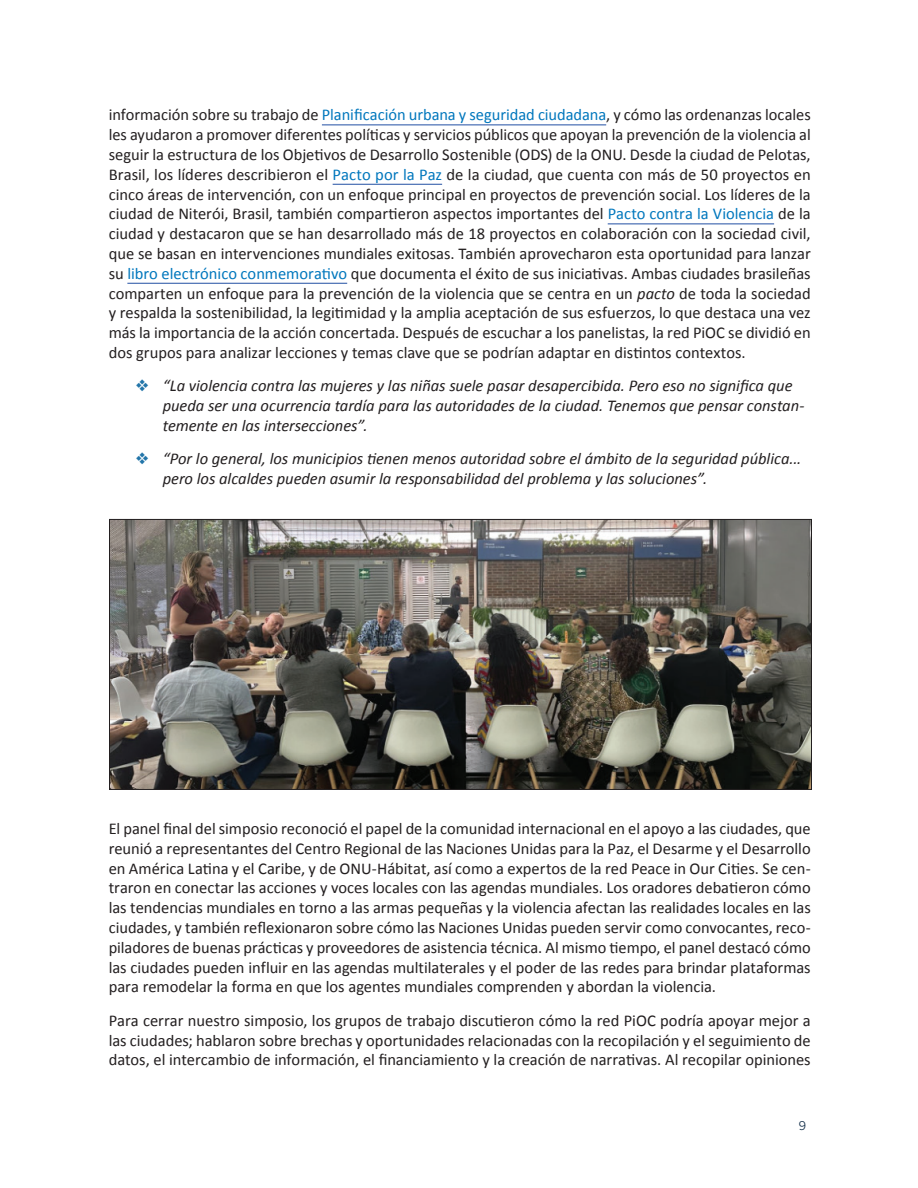
<style>
.page{position:relative;width:918px;height:1188px;background:#fff}
.page>*{position:absolute;margin:0;border:0;box-sizing:border-box;transform-origin:0 0}
.t1{font:16.5px/19.8px "Calibri";color:#231f20;text-align:justify}
.t2{font:italic 16.5px/19.8px "Calibri";letter-spacing:-.005em;color:#231f20}
.t3{font:12px "Benton Sans";color:#0e2a45}
.s1{color:#0077bd}
.s2{font-style:italic}
.s3{color:#2275a9}
</style>
<div class="page">
<hr style="left:322px;top:124px;width:284px;height:1px;background:#325caa">
<hr style="left:333px;top:184px;width:109px;height:1px;background:#325caa">
<hr style="left:608px;top:223px;width:166px;height:1px;background:#325caa">
<hr style="left:127px;top:283px;width:220px;height:1px;background:#325caa">
<img style="left:111px;top:521px;width:699px;height:267px">
<div style="left:109px;top:519px;width:703px;height:271px;border:1px solid #231f20"></div>
<p class="t1" style="left:109px;top:104px;width:704px">información sobre su trabajo de <span class="s1">Planificación urbana y seguridad ciudadana</span>, y cómo las ordenanzas locales les ayudaron a promover diferentes políticas y servicios públicos que apoyan la prevención de la violencia al seguir la estructura de los Objetivos de Desarrollo Sostenible (ODS) de la ONU. Desde la ciudad de Pelotas, Brasil, los líderes describieron el <span class="s1">Pacto por la Paz</span> de la ciudad, que cuenta con más de 50 proyectos en cinco áreas de intervención, con un enfoque principal en proyectos de prevención social. Los líderes de la ciudad de Niterói, Brasil, también compartieron aspectos importantes del <span class="s1">Pacto contra la Violencia</span> de la ciudad y destacaron que se han desarrollado más de 18 proyectos en colaboración con la sociedad civil, que se basan en intervenciones mundiales exitosas. También aprovecharon esta oportunidad para lanzar su <span class="s1">libro electrónico conmemorativo</span> que documenta el éxito de sus iniciativas. Ambas ciudades brasileñas comparten un enfoque para la prevención de la violencia que se centra en un <span class="s2">pacto</span> de toda la sociedad y respalda la sostenibilidad, la legitimidad y la amplia aceptación de sus esfuerzos, lo que destaca una vez más la importancia de la acción concertada. Después de escuchar a los panelistas, la red PiOC se dividió en dos grupos para analizar lecciones y temas clave que se podrían adaptar en distintos contextos.</p>
<p class="t2" style="left:163px;top:375px;width:643px;text-indent:-27px"><span class="s3">❖</span> “La violencia contra las mujeres y las niñas suele pasar desapercibida. Pero eso no significa que pueda ser una ocurrencia tardía para las autoridades de la ciudad. Tenemos que pensar constan&shy;temente en las intersecciones”.</p>
<p class="t2" style="left:163px;top:448px;width:640px;text-indent:-27px"><span class="s3">❖</span> “Por lo general, los municipios tienen menos autoridad sobre el ámbito de la seguridad pública... pero los alcaldes pueden asumir la responsabilidad del problema y las soluciones”.</p>
<p class="t1" style="left:109px;top:818px;width:704px">El panel final del simposio reconoció el papel de la comunidad internacional en el apoyo a las ciudades, que reunió a representantes del Centro Regional de las Naciones Unidas para la Paz, el Desarme y el Desarrollo en América Latina y el Caribe, y de ONU-Hábitat, así como a expertos de la red Peace in Our Cities. Se cen&shy;traron en conectar las acciones y voces locales con las agendas mundiales. Los oradores debatieron cómo las tendencias mundiales en torno a las armas pequeñas y la violencia afectan las realidades locales en las ciudades, y también reflexionaron sobre cómo las Naciones Unidas pueden servir como convocantes, reco&shy;piladores de buenas prácticas y proveedores de asistencia técnica. Al mismo tiempo, el panel destacó cómo las ciudades pueden influir en las agendas multilaterales y el poder de las redes para brindar plataformas para remodelar la forma en que los agentes mundiales comprenden y abordan la violencia.</p>
<p class="t1" style="left:109px;top:1010px;width:703px">Para cerrar nuestro simposio, los grupos de trabajo discutieron cómo la red PiOC podría apoyar mejor a las ciudades; hablaron sobre brechas y oportunidades relacionadas con la recopilación y el seguimiento de datos, el intercambio de información, el financiamiento y la creación de narrativas. Al recopilar opiniones</p>
<p class="t3" style="left:799px;top:1118px;width:9px">9</p>
</div>
